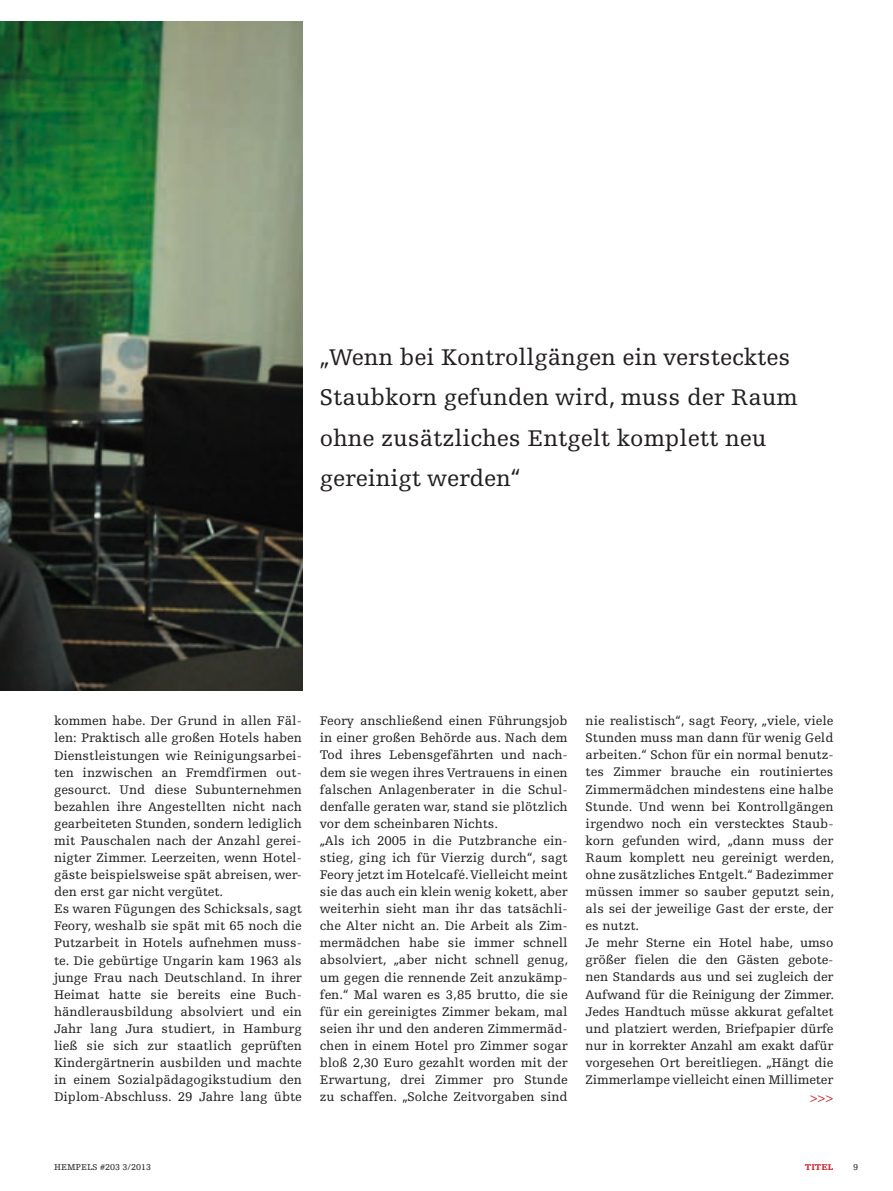
<style>
.page{position:relative;width:893px;height:1191px;background:#fff}
.page>*{position:absolute;margin:0;border:0;box-sizing:border-box;transform-origin:0 0}
.t1{font:24px/40.5px "Hempels Egyptienne";color:#231f20}
.t2{font:13.2px/17.1px "Hempels Egyptienne";color:#231f20}
.t3{font:13.2px "Hempels Egyptienne";color:#d1232a}
.t4{font:9px "Hempels Egyptienne";color:#231f20}
.t5{font:900 9px "Hempels Egyptienne";letter-spacing:.005em;color:#d1232a}
</style>
<div class="page">
<img style="left:0;top:21px;width:303px;height:670px">
<h1 class="t1" style="left:320px;top:337px;width:480px">„Wenn bei Kontrollgängen ein verstecktes Staubkorn gefunden wird, muss der Raum ohne zusätzliches Entgelt komplett neu gereinigt werden“</h1>
<p class="t2" style="left:54px;top:712px;width:249px">kommen habe. Der Grund in allen Fäl&shy;len: Praktisch alle großen Hotels haben Dienstleistungen wie Reinigungsarbei&shy;ten inzwischen an Fremdfirmen out&shy;gesourct. Und diese Subunternehmen bezahlen ihre Angestellten nicht nach gearbeiteten Stunden, sondern lediglich mit Pauschalen nach der Anzahl gerei&shy;nigter Zimmer. Leerzeiten, wenn Hotel&shy;gäste beispielsweise spät abreisen, wer&shy;den erst gar nicht vergütet.<br>Es waren Fügungen des Schicksals, sagt Feory, weshalb sie spät mit 65 noch die Putzarbeit in Hotels aufnehmen muss&shy;te. Die gebürtige Ungarin kam 1963 als junge Frau nach Deutschland. In ihrer Heimat hatte sie bereits eine Buch&shy;händlerausbildung absolviert und ein Jahr lang Jura studiert, in Hamburg ließ sie sich zur staatlich geprüften Kindergärtnerin ausbilden und machte in einem Sozialpädagogikstudium den Diplom-Abschluss. 29 Jahre lang übte</p>
<p class="t2" style="left:320px;top:712px;width:250px">Feory anschließend einen Führungsjob in einer großen Behörde aus. Nach dem Tod ihres Lebensgefährten und nach&shy;dem sie wegen ihres Vertrauens in einen falschen Anlagenberater in die Schul&shy;denfalle geraten war, stand sie plötzlich vor dem scheinbaren Nichts.<br>„Als ich 2005 in die Putzbranche ein&shy;stieg, ging ich für Vierzig durch“, sagt Feory jetzt im Hotelcafé. Vielleicht meint sie das auch ein klein wenig kokett, aber weiterhin sieht man ihr das tatsächli&shy;che Alter nicht an. Die Arbeit als Zim&shy;mermädchen habe sie immer schnell absolviert, „aber nicht schnell genug, um gegen die rennende Zeit anzukämp&shy;fen.“ Mal waren es 3,85 brutto, die sie für ein gereinigtes Zimmer bekam, mal seien ihr und den anderen Zimmermäd&shy;chen in einem Hotel pro Zimmer sogar bloß 2,30 Euro gezahlt worden mit der Erwartung, drei Zimmer pro Stunde zu schaffen. „Solche Zeitvorgaben sind</p>
<p class="t2" style="left:586px;top:712px;width:250px">nie realistisch“, sagt Feory, „viele, viele Stunden muss man dann für wenig Geld arbeiten.“ Schon für ein normal benutz&shy;tes Zimmer brauche ein routiniertes Zimmermädchen mindestens eine halbe Stunde. Und wenn bei Kontrollgängen irgendwo noch ein verstecktes Staub&shy;korn gefunden wird, „dann muss der Raum komplett neu gereinigt werden, ohne zusätzliches Entgelt.“ Badezimmer müssen immer so sauber geputzt sein, als sei der jeweilige Gast der erste, der es nutzt.<br>Je mehr Sterne ein Hotel habe, umso größer fielen die den Gästen gebote&shy;nen Standards aus und sei zugleich der Aufwand für die Reinigung der Zimmer.<br>Jedes Handtuch müsse akkurat gefaltet und platziert werden, Briefpapier dürfe nur in korrekter Anzahl am exakt dafür vorgesehen Ort bereitliegen. „Hängt die Zimmerlampe vielleicht einen Millimeter</p>
<p class="t3" style="left:810px;top:1090px;width:25px">&gt;&gt;&gt;</p>
<p class="t4" style="left:54px;top:1161px;width:99px">HEMPELS #203 3/2013</p>
<p class="t5" style="left:805px;top:1161px;width:30px">titEl</p>
<p class="t4" style="left:853px;top:1161px;width:7px">9</p>
</div>
